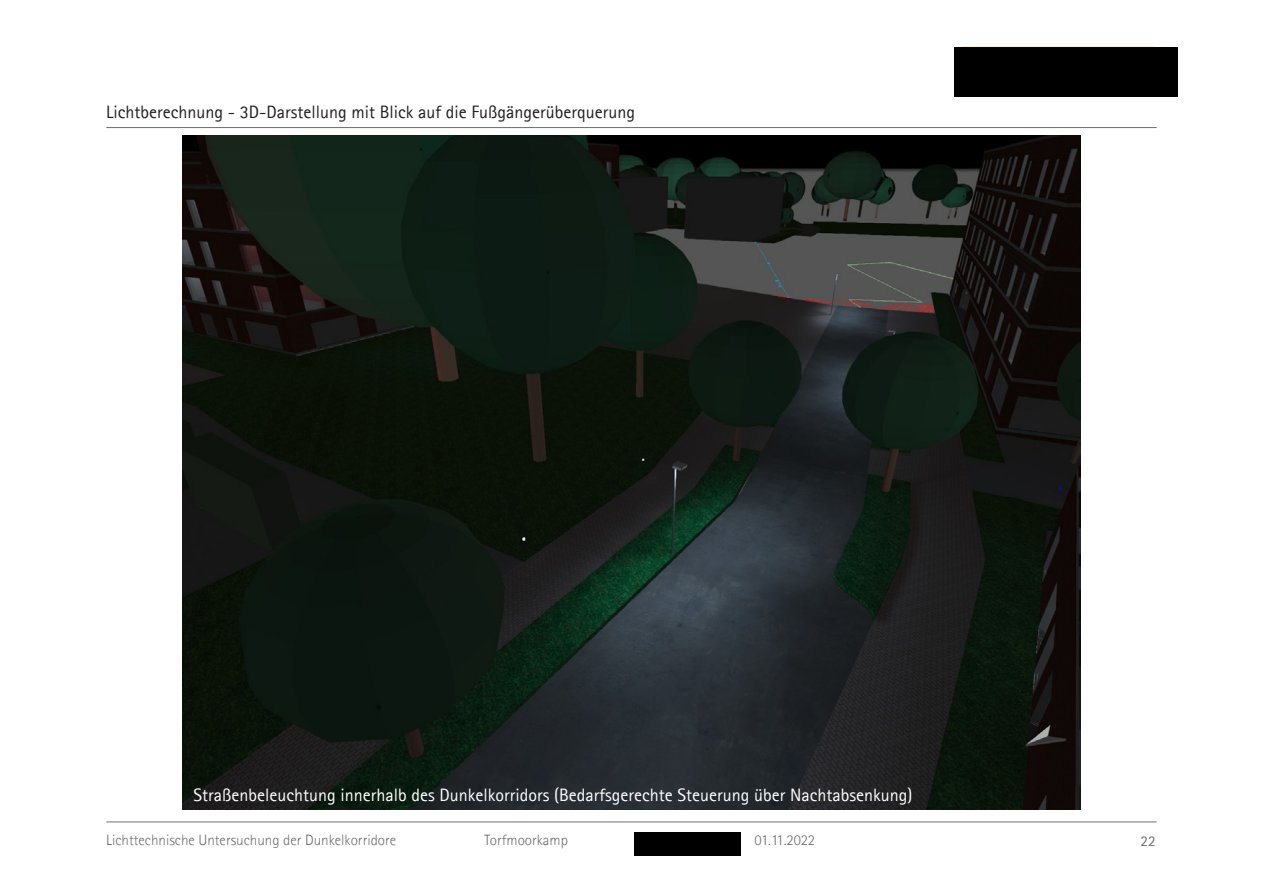
<style>
.page{position:relative;width:1263px;height:893px;background:#fff}
.page>*{position:absolute;margin:0;border:0;box-sizing:border-box;transform-origin:0 0}
.t1{font:18px "Agfa Rotis Sans Serif";color:#fff}
.t2{font:18px "Agfa Rotis Sans Serif";color:#231f20}
.t3{font:300 15px "Agfa Rotis Sans Serif";color:#6c6d70}
.t4{font:15px "Agfa Rotis Sans Serif";color:#6c6d70}
</style>
<div class="page">
<hr style="left:106px;top:127px;width:1051px;height:1px;background:#6c6d70">
<hr style="left:106px;top:822px;width:1051px;height:1px;background:#6c6d70">
<img style="left:182px;top:135px;width:899px;height:674px">
<div style="left:954px;top:47px;width:223px;height:49px;background:#000"></div>
<div style="left:635px;top:832px;width:106px;height:23px;background:#000"></div>
<p class="t2" style="left:106px;top:102px;width:530px">Lichtberechnung - 3D-Darstellung mit Blick auf die Fußgängerüberquerung</p>
<p class="t1" style="left:193px;top:784px;width:720px">Straßenbeleuchtung innerhalb des Dunkelkorridors (Bedarfsgerechte Steuerung über Nachtabsenkung)</p>
<p class="t3" style="left:106px;top:831px;width:291px">Lichttechnische Untersuchung der Dunkelkorridore</p>
<p class="t3" style="left:484px;top:831px;width:85px">Torfmoorkamp</p>
<p class="t3" style="left:754px;top:831px;width:62px">01.11.2022</p>
<p class="t4" style="left:1140px;top:832px;width:16px">22</p>
</div>
